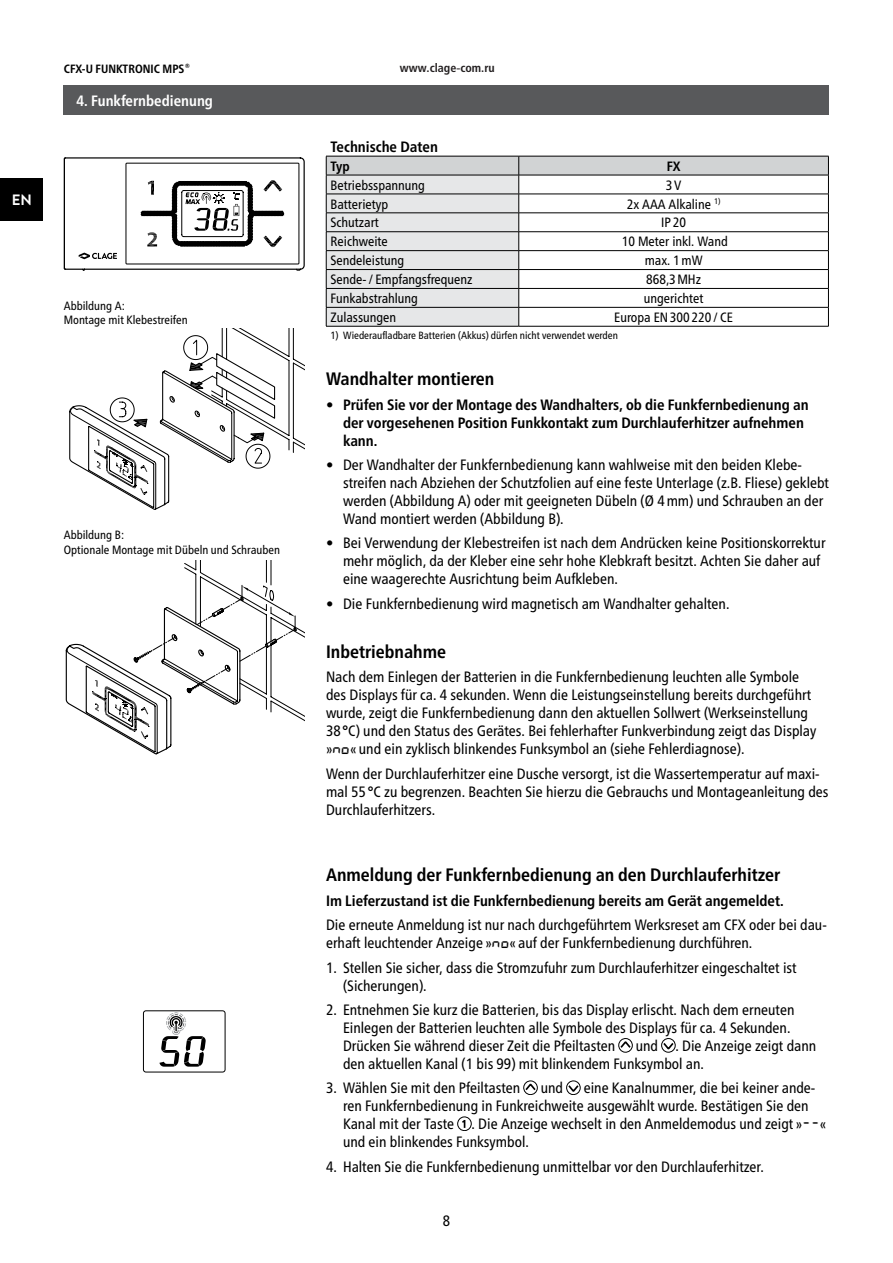
<style>
.page{position:relative;width:893px;height:1263px;background:#fff}
.page>*{position:absolute;margin:0;border:0;box-sizing:border-box;transform-origin:0 0}
.t1{font:700 condensed 18px "Frutiger Neue LTW1 G";color:#000}
.t2{font:condensed 15px/18px "Frutiger Neue LTW1 G";color:#000}
.t3{font:700 condensed 15px/18px "Frutiger Neue LTW1 G";color:#000}
.t4{font:700 condensed 15px "Frutiger Neue LTW1 G";color:#fff}
.t5{font:700 15px "Brandon Text";color:#fff}
.t6{font:condensed 13.5px "Frutiger Neue LTW1 G";color:#000}
.t7{font:700 condensed 13.5px "Frutiger Neue LTW1 G";color:#000}
.t8{font:condensed 12px/14.4px "Frutiger Neue LTW1 G";color:#000}
.t9{font:700 condensed 12px "Frutiger Neue LTW1 G";color:#000}
.t10{font:700 condensed 12px "Frutiger LT Std";color:#231f20}
.t11{font:condensed 10.5px "Frutiger Neue LTW1 G";color:#000}
.s1{font-family:"Arial";font-weight:400;font-stretch:normal}
.s2{font-family:"Segment 7 Standard";font-stretch:normal}
</style>
<div class="page">
<div style="left:0;top:179px;width:43px;height:42px;background:#000"></div>
<hr style="left:326px;top:326px;width:193px;height:1px;background:#000">
<hr style="left:519px;top:326px;width:310px;height:1px;background:#000">
<svg style="left:326px;top:156px;width:503px;height:170px"></svg>
<svg style="left:65px;top:561px;width:240px;height:194px"></svg>
<svg style="left:69px;top:329px;width:236px;height:181px"></svg>
<svg style="left:64px;top:157px;width:241px;height:114px"></svg>
<div style="left:64px;top:85px;width:765px;height:30px;background:#58595b"></div>
<div style="left:618px;top:1038px;width:14px;height:14px;border:1px solid #000;border-radius:50%"></div>
<svg style="left:620px;top:1041px;width:11px;height:7px"></svg>
<div style="left:661px;top:1038px;width:14px;height:14px;border:1px solid #000;border-radius:50%"></div>
<svg style="left:663px;top:1043px;width:10px;height:6px"></svg>
<div style="left:523px;top:1081px;width:14px;height:14px;border:1px solid #000;border-radius:50%"></div>
<svg style="left:525px;top:1083px;width:11px;height:7px"></svg>
<div style="left:566px;top:1081px;width:14px;height:14px;border:1px solid #000;border-radius:50%"></div>
<svg style="left:568px;top:1085px;width:10px;height:7px"></svg>
<svg style="left:457px;top:1117px;width:14px;height:14px"></svg>
<div style="left:457px;top:1117px;width:14px;height:14px;border:1px solid #000;border-radius:50%"></div>
<svg style="left:462px;top:1120px;width:3px;height:8px"></svg>
<svg style="left:159px;top:1012px;width:47px;height:55px"></svg>
<div style="left:143px;top:1010px;width:83px;height:62px;border:1px solid #000;border-radius:3px"></div>
<p class="t9" style="left:64px;top:62px;width:128px">CFX-U FUNKTRONIC MPS®</p>
<p class="t4" style="left:77px;top:92px;width:138px">4. Funkfernbedienung</p>
<p class="t5" style="left:12px;top:189px;width:22px">EN</p>
<p class="t8" style="left:64px;top:298px;width:125px">Abbildung A:<br>Montage mit Klebestreifen</p>
<p class="t8" style="left:64px;top:528px;width:218px">Abbildung B:<br>Optionale Montage mit Dübeln und Schrauben</p>
<p class="t10" style="left:400px;top:60px;width:96px">www.clage<span class="s1">-</span>com.ru</p>
<p class="t3" style="left:330px;top:138px;width:109px">Technische Daten</p>
<p class="t7" style="left:330px;top:158px;width:21px">Typ</p>
<p class="t7" style="left:667px;top:158px;width:15px">FX</p>
<p class="t6" style="left:330px;top:177px;width:96px">Betriebsspannung</p>
<p class="t6" style="left:666px;top:177px;width:17px">3V</p>
<p class="t6" style="left:330px;top:196px;width:59px">Batterietyp</p>
<p class="t6" style="left:627px;top:196px;width:95px">2x AAA Alkaline <sup>1)</sup></p>
<p class="t6" style="left:330px;top:215px;width:50px">Schutzart</p>
<p class="t6" style="left:661px;top:215px;width:26px">IP 20</p>
<p class="t6" style="left:330px;top:234px;width:59px">Reichweite</p>
<p class="t6" style="left:622px;top:234px;width:107px">10 Meter inkl. Wand</p>
<p class="t6" style="left:330px;top:253px;width:75px">Sendeleistung</p>
<p class="t6" style="left:645px;top:253px;width:59px">max. 1mW</p>
<p class="t6" style="left:330px;top:272px;width:144px">Sende- / Empfangsfrequenz</p>
<p class="t6" style="left:646px;top:272px;width:56px">868,3MHz</p>
<p class="t6" style="left:330px;top:290px;width:89px">Funkabstrahlung</p>
<p class="t6" style="left:644px;top:290px;width:61px">ungerichtet</p>
<p class="t6" style="left:330px;top:309px;width:67px">Zulassungen</p>
<p class="t6" style="left:614px;top:309px;width:120px">Europa EN300 220 / CE</p>
<p class="t11" style="left:330px;top:329px;width:289px">1) Wiederaufladbare Batterien (Akkus) dürfen nicht verwendet werden</p>
<p class="t1" style="left:326px;top:368px;width:170px">Wandhalter montieren</p>
<p class="t3" style="left:343px;top:395px;width:467px;text-indent:-17px">• Prüfen Sie vor der Montage des Wandhalters, ob die Funkfernbedienung an der vorgesehenen Position Funkkontakt zum Durchlauferhitzer aufnehmen kann.</p>
<p class="t2" style="left:343px;top:456px;width:488px;text-indent:-17px">• Der Wandhalter der Funkfernbedienung kann wahlweise mit den beiden Klebe&shy;streifen nach Abziehen der Schutzfolien auf eine feste Unterlage (z.B. Fliese) geklebt werden (Abbildung A) oder mit geeigneten Dübeln (Ø 4mm) und Schrauben an der Wand montiert werden (Abbildung B).</p>
<p class="t2" style="left:343px;top:534px;width:484px;text-indent:-17px">• Bei Verwendung der Klebestreifen ist nach dem Andrücken keine Positionskorrektur mehr möglich, da der Kleber eine sehr hohe Klebkraft besitzt. Achten Sie daher auf eine waagerechte Ausrichtung beim Aufkleben.</p>
<p class="t2" style="left:326px;top:594px;width:405px">• Die Funkfernbedienung wird magnetisch am Wandhalter gehalten.</p>
<p class="t1" style="left:326px;top:641px;width:122px">Inbetriebnahme</p>
<p class="t2" style="left:326px;top:668px;width:492px">Nach dem Einlegen der Batterien in die Funkfernbedienung leuchten alle Symbole des Displays für ca. 4 sekunden. Wenn die Leistungseinstellung bereits durchgeführt wurde, zeigt die Funkfernbedienung dann den aktuellen Sollwert (Werkseinstellung 38 °C) und den Status des Gerätes. Bei fehlerhafter Funkverbindung zeigt das Display »<span class="s2">no</span>« und ein zyklisch blinkendes Funksymbol an (siehe Fehlerdiagnose).</p>
<p class="t2" style="left:326px;top:764px;width:504px">Wenn der Durchlauferhitzer eine Dusche versorgt, ist die Wassertemperatur auf maxi&shy;mal 55 °C zu begrenzen. Beachten Sie hierzu die Gebrauchs und Montageanleitung des<br>Durchlauferhitzers.</p>
<p class="t1" style="left:326px;top:864px;width:456px">Anmeldung der Funkfernbedienung an den Durchlauferhitzer</p>
<p class="t3" style="left:326px;top:891px;width:459px">Im Lieferzustand ist die Funkfernbedienung bereits am Gerät angemeldet.</p>
<p class="t2" style="left:326px;top:916px;width:502px">Die erneute Anmeldung ist nur nach durchgeführtem Werksreset am CFX oder bei dau&shy;erhaft leuchtender Anzeige »<span class="s2">no</span>« auf der Funkfernbedienung durchführen.</p>
<p class="t2" style="left:343px;top:958px;width:455px;text-indent:-17px">1. Stellen Sie sicher, dass die Stromzufuhr zum Durchlauferhitzer eingeschaltet ist (Sicherungen).</p>
<p class="t2" style="left:343px;top:1000px;width:453px;text-indent:-17px">2. Entnehmen Sie kurz die Batterien, bis das Display erlischt. Nach dem erneuten<br>Einlegen der Batterien leuchten alle Symbole des Displays für ca. 4 Sekunden.<br>Drücken Sie während dieser Zeit die Pfeiltasten</p>
<p class="t2" style="left:343px;top:1036px;width:475px;text-indent:293px">und . Die Anzeige zeigt dann den aktuellen Kanal (1 bis 99) mit blinkendem Funksymbol an.</p>
<p class="t2" style="left:326px;top:1079px;width:196px">3. Wählen Sie mit den Pfeiltasten</p>
<p class="t2" style="left:541px;top:1079px;width:24px">und</p>
<p class="t2" style="left:343px;top:1079px;width:485px;text-indent:241px">eine Kanalnummer, die bei keiner ande&shy;ren Funkfernbedienung in Funkreichweite ausgewählt wurde. Bestätigen Sie den Kanal mit der Taste . Die Anzeige wechselt in den Anmeldemodus und zeigt »<span class="s2">--</span>« und ein blinkendes Funksymbol.</p>
<p class="t2" style="left:326px;top:1157px;width:439px">4. Halten Sie die Funkfernbedienung unmittelbar vor den Durchlauferhitzer.</p>
<p class="t2" style="left:443px;top:1212px;width:9px">8</p>
</div>
